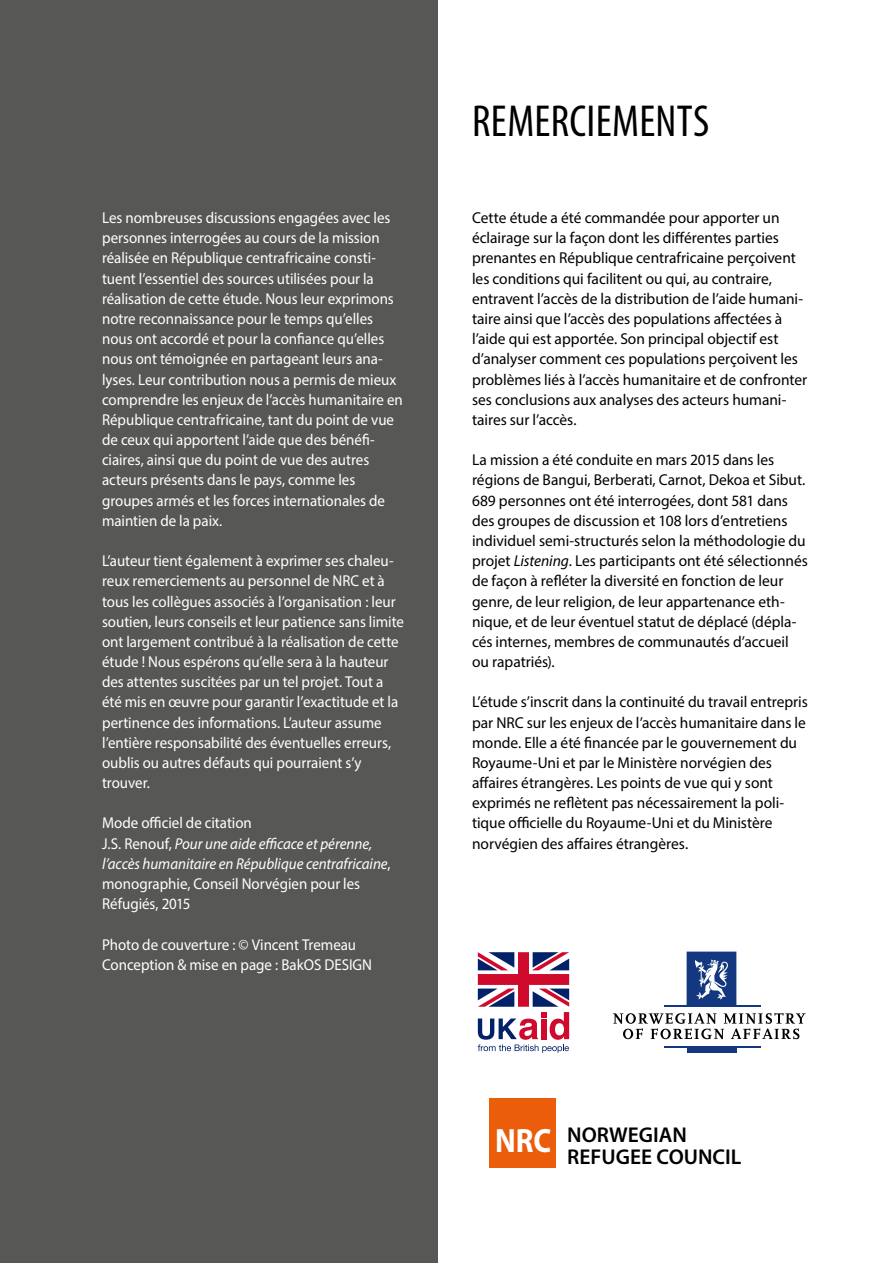
<style>
.page{position:relative;width:893px;height:1263px;background:#fff}
.page>*{position:absolute;margin:0;border:0;box-sizing:border-box;transform-origin:0 0}
.t1{font:condensed 45px "Myriad Pro";letter-spacing:.01em;color:#000}
.t2{font:600 21.45px/22.2px "Myriad Pro";color:#000}
.t3{font:15.75px/20.2px "Myriad Pro";color:#fff;scale:.95 1}
.t4{font:15.75px/20.1px "Myriad Pro";letter-spacing:-.005em;color:#000}
.s1{font-style:italic}
.s2{font-weight:700;font-size:33.75px;color:#fff}
</style>
<div class="page">
<div style="left:0;top:0;width:438px;height:1263px;background:#575756"></div>
<svg style="left:478px;top:952px;width:91px;height:101px"></svg>
<svg style="left:613px;top:1013px;width:192px;height:26px"></svg>
<hr style="left:664px;top:1046px;width:96px;height:1px;background:#14387f">
<div style="left:687px;top:1046px;width:49px;height:6px;background:#14387f"></div>
<hr style="left:664px;top:1005px;width:96px;height:1px;background:#14387f">
<div style="left:687px;top:951px;width:49px;height:55px;background:#14387f"></div>
<svg style="left:695px;top:959px;width:33px;height:41px"></svg>
<div style="left:489px;top:1098px;width:67px;height:69px;background:#eb5d0b"></div>
<p class="t3" style="left:102px;top:207px;width:318px">Les nombreuses discussions engagées avec les personnes interrogées au cours de la mission réalisée en République centrafricaine consti&shy;tuent l’essentiel des sources utilisées pour la réalisation de cette étude. Nous leur exprimons notre reconnaissance pour le temps qu’elles nous ont accordé et pour la confiance qu’elles nous ont témoignée en partageant leurs ana&shy;lyses. Leur contribution nous a permis de mieux comprendre les enjeux de l’accès humanitaire en République centrafricaine, tant du point de vue de ceux qui apportent l’aide que des bénéfi&shy;ciaires, ainsi que du point de vue des autres acteurs présents dans le pays, comme les groupes armés et les forces internationales de maintien de la paix.</p>
<p class="t3" style="left:102px;top:550px;width:319px">L’auteur tient également à exprimer ses chaleu&shy;reux remerciements au personnel de NRC et à tous les collègues associés à l’organisation : leur soutien, leurs conseils et leur patience sans limite ont largement contribué à la réalisation de cette étude ! Nous espérons qu’elle sera à la hauteur des attentes suscitées par un tel projet. Tout a été mis en œuvre pour garantir l’exactitude et la pertinence des informations. L’auteur assume l’entière responsabilité des éventuelles erreurs, oublis ou autres défauts qui pourraient s’y trouver.</p>
<p class="t3" style="left:102px;top:813px;width:305px">Mode officiel de citation<br>J.S. Renouf, <span class="s1">Pour une aide efficace et pérenne, l’accès humanitaire en République centrafricaine</span>, monographie, Conseil Norvégien pour les Réfugiés, 2015</p>
<p class="t3" style="left:102px;top:934px;width:286px">Photo de couverture : © Vincent Tremeau<br>Conception &amp; mise en page : BakOS DESIGN</p>
<h1 class="t1" style="left:472px;top:94px;width:239px">REMERCIEMENTS</h1>
<p class="t4" style="left:472px;top:208px;width:337px">Cette étude a été commandée pour apporter un éclairage sur la façon dont les différentes parties prenantes en République centrafricaine perçoivent les conditions qui facilitent ou qui, au contraire, entravent l’accès de la distribution de l’aide humani&shy;taire ainsi que l’accès des populations affectées à l’aide qui est apportée. Son principal objectif est d’analyser comment ces populations perçoivent les problèmes liés à l’accès humanitaire et de confronter ses conclusions aux analyses des acteurs humani&shy;taires sur l’accès.</p>
<p class="t4" style="left:472px;top:450px;width:337px">La mission a été conduite en mars 2015 dans les régions de Bangui, Berberati, Carnot, Dekoa et Sibut.<br>689 personnes ont été interrogées, dont 581 dans des groupes de discussion et 108 lors d’entretiens individuel semi-structurés selon la méthodologie du projet <span class="s1">Listening</span>. Les participants ont été sélectionnés de façon à refléter la diversité en fonction de leur genre, de leur religion, de leur appartenance eth&shy;nique, et de leur éventuel statut de déplacé (dépla&shy;cés internes, membres de communautés d’accueil ou rapatriés).</p>
<p class="t4" style="left:472px;top:692px;width:337px">L’étude s’inscrit dans la continuité du travail entrepris par NRC sur les enjeux de l’accès humanitaire dans le monde. Elle a été financée par le gouvernement du Royaume-Uni et par le Ministère norvégien des affaires étrangères. Les points de vue qui y sont exprimés ne reflètent pas nécessairement la poli&shy;tique officielle du Royaume-Uni et du Ministère norvégien des affaires étrangères.</p>
<h2 class="t2" style="left:567px;top:1123px;width:176px;text-indent:-72px"><span class="s2">NRC</span> NORWEGIAN<br>REFUGEE COUNCIL</h2>
</div>
